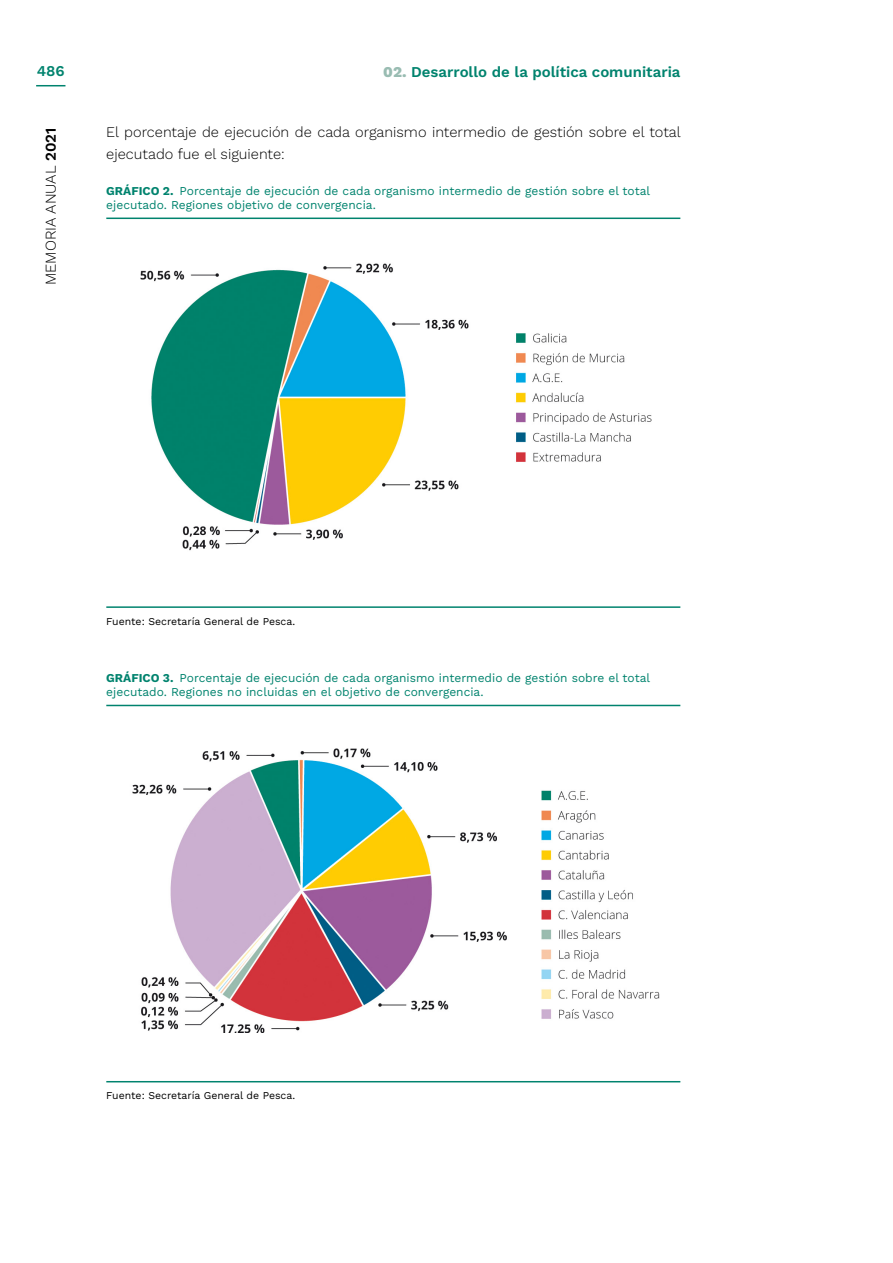
<style>
.page{position:relative;width:893px;height:1263px;background:#fff}
.page>*{position:absolute;margin:0;border:0;box-sizing:border-box;transform-origin:0 0}
.t1{font:600 15px "Work Sans";color:#00836e}
.t2{font:300 15px "Work Sans";color:#000}
.t3{font:300 14.7px/21.8px "Work Sans";color:#000}
.t4{font:12px/14.4px "Work Sans";color:#00836e}
.P-Fuente_grafico{font:10.5px "Work Sans";color:#000}
.s1{font-weight:600}
.s2{font-weight:800;color:#99bcb2}
.s3{font-weight:700}
</style>
<div class="page">
<svg style="left:36px;top:85px;width:29px;height:1px"></svg>
<hr style="left:106px;top:218px;width:574px;height:1px;background:#00836e">
<hr style="left:106px;top:606px;width:574px;height:2px;background:#00836e">
<hr style="left:106px;top:705px;width:574px;height:1px;background:#00836e">
<hr style="left:106px;top:1081px;width:574px;height:1px;background:#00836e">
<img style="left:141px;top:263px;width:510px;height:288px">
<img style="left:132px;top:748px;width:527px;height:284px">
<p class="t1" style="left:37px;top:60px;width:30px">486</p>
<p class="t2" style="left:39px;top:285px;width:159px;rotate:-90deg">MEMORIA ANUAL <span class="s1">2021</span></p>
<p class="t1" style="left:383px;top:60px;width:299px"><span class="s2">02.</span> Desarrollo de la política comunitaria</p>
<p class="t3" style="left:106px;top:121px;width:576px">El porcentaje de ejecución de cada organismo intermedio de gestión sobre el total ejecutado fue el siguiente:</p>
<p class="t4" style="left:106px;top:183px;width:545px"><span class="s3">GRÁFICO 2.</span> Porcentaje de ejecución de cada organismo intermedio de gestión sobre el total ejecutado. Regiones objetivo de convergencia.</p>
<p class="P-Fuente_grafico" style="left:106px;top:613px;width:190px">Fuente: Secretaría General de Pesca.</p>
<p class="t4" style="left:106px;top:670px;width:545px"><span class="s3">GRÁFICO 3.</span> Porcentaje de ejecución de cada organismo intermedio de gestión sobre el total ejecutado. Regiones no incluidas en el objetivo de convergencia.</p>
<p class="P-Fuente_grafico" style="left:106px;top:1088px;width:190px">Fuente: Secretaría General de Pesca.</p>
</div>
